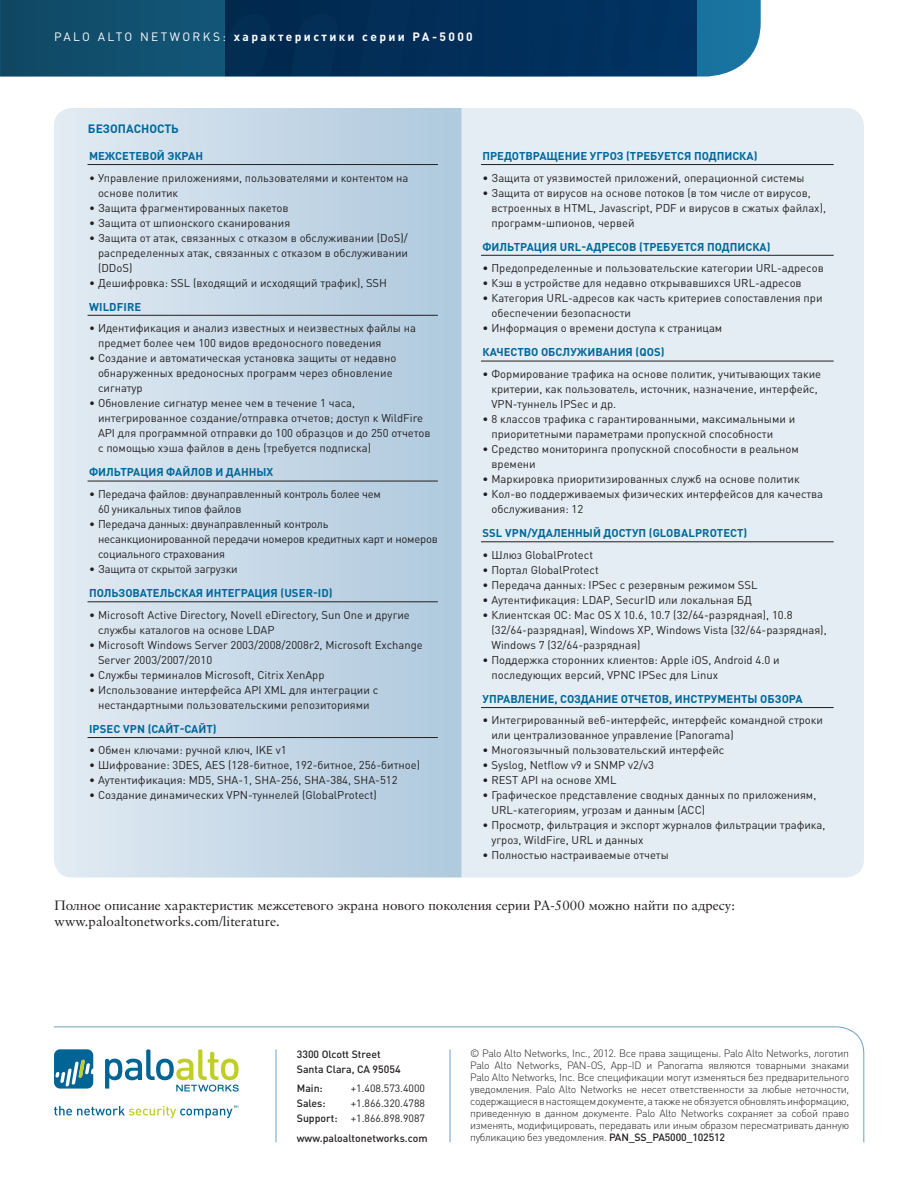
<style>
.page{position:relative;width:918px;height:1188px;background:#fff}
.page>*{position:absolute;margin:0;border:0;box-sizing:border-box;transform-origin:0 0}
.t1{font:13.5px/16.5px "Sabon Cyr";color:#231f20}
.t2{font:700 12px "DIN Pro";letter-spacing:.2em;color:#fff}
.t3{font:700 12px "DIN Pro";color:#00689a}
.t4{font:11.25px/15px "DIN Pro";color:#231f20}
.t5{font:700 11.25px "DIN Pro";color:#00689a}
.t6{font:11.25px/15px "DIN Pro";letter-spacing:-.02em;color:#231f20}
.t7{font:300 10.5px/12px "DIN Pro";letter-spacing:-.025em;color:#231f20;text-align:justify}
.t8{font:500 10.5px/15px "DIN Pro";color:#231f20}
.t9{font:10.5px "DIN Pro";color:#231f20}
.s1{font-weight:400}
.s2{font-weight:500}
</style>
<div class="page">
<svg style="left:0;top:0;width:761px;height:76px;background:#0a3f65"></svg>
<div style="left:54px;top:108px;width:810px;height:770px;background:#e4edf4;border-radius:18px"></div>
<svg style="left:54px;top:108px;width:407px;height:770px"></svg>
<hr style="left:88px;top:164px;width:350px;height:1px;background:#231f20">
<hr style="left:88px;top:315px;width:350px;height:1px;background:#231f20">
<hr style="left:88px;top:481px;width:350px;height:1px;background:#231f20">
<hr style="left:88px;top:602px;width:350px;height:1px;background:#231f20">
<hr style="left:88px;top:737px;width:350px;height:1px;background:#231f20">
<hr style="left:481px;top:164px;width:353px;height:1px;background:#231f20">
<hr style="left:481px;top:255px;width:353px;height:1px;background:#231f20">
<hr style="left:481px;top:361px;width:353px;height:1px;background:#231f20">
<hr style="left:481px;top:542px;width:353px;height:1px;background:#231f20">
<hr style="left:481px;top:707px;width:353px;height:1px;background:#231f20">
<svg style="left:53px;top:1026px;width:811px;height:117px"></svg>
<hr style="left:450px;top:1050px;width:1px;height:92px;background:#6ba1c5">
<hr style="left:276px;top:1050px;width:1px;height:92px;background:#6ba1c5">
<p class="t2" style="left:54px;top:28px;width:420px"><span class="s1">PALO ALTO NETWORKS:</span> ХАРАКТЕРИСТИКИ СЕРИИ PA-5000</p>
<p class="t3" style="left:88px;top:121px;width:92px">БЕЗОПАСНОСТЬ</p>
<p class="t5" style="left:89px;top:148px;width:116px">М ЕЖСЕТЕВОЙ ЭКРАН</p>
<p class="t4" style="left:98px;top:170px;width:312px;text-indent:-9px">• Управление приложениями, пользователями и контентом на основе политик</p>
<p class="t4" style="left:89px;top:200px;width:201px">• Защита фрагментированных пакетов</p>
<p class="t4" style="left:89px;top:215px;width:203px">• Защита от шпионского сканирования</p>
<p class="t4" style="left:98px;top:230px;width:312px;text-align:justify;text-indent:-9px">• Защита от атак, связанных с отказом в обслуживании (DoS)/ распределенных атак, связанных с отказом в обслуживании (DDoS)</p>
<p class="t4" style="left:89px;top:275px;width:300px">• Дешифровка: SSL (входящий и исходящий трафик), SSH</p>
<p class="t5" style="left:89px;top:299px;width:54px">WI LDFI RE</p>
<p class="t4" style="left:98px;top:320px;width:320px;text-indent:-9px">• Идентификация и анализ известных и неизвестных файлы на предмет более чем 100 видов вредоносного поведения</p>
<p class="t4" style="left:98px;top:350px;width:300px;text-indent:-9px">• Создание и автоматическая установка защиты от недавно обнаруженных вредоносных программ через обновление сигнатур</p>
<p class="t4" style="left:98px;top:395px;width:334px;text-indent:-9px">• Обновление сигнатур менее чем в течение 1 часа, интегрированное создание/отправка отчетов; доступ к WildFire API для программной отправки до 100 образцов и до 250 отчетов с помощью хэша файлов в день (требуется подписка)</p>
<p class="t5" style="left:89px;top:465px;width:186px">ФИЛЬТРАЦИЯ ФАЙЛОВ И ДАННЫХ</p>
<p class="t6" style="left:98px;top:486px;width:285px;text-indent:-9px">• Передача файлов: двунаправленный контроль более чем<br>60 уникальных типов файлов</p>
<p class="t6" style="left:98px;top:516px;width:341px;text-indent:-9px">• Передача данных: двунаправленный контроль несанкционированной передачи номеров кредитных карт и номеров социального страхования</p>
<p class="t6" style="left:89px;top:561px;width:150px">• Защита от скрытой загрузки</p>
<p class="t5" style="left:89px;top:585px;width:245px">ПОЛЬЗОВАТЕЛЬСКАЯ ИНТЕГРАЦИЯ (USER-ID)</p>
<p class="t4" style="left:98px;top:607px;width:313px;text-indent:-9px">• Microsoft Active Directory, Novell eDirectory, Sun One и другие службы каталогов на основе LDAP</p>
<p class="t4" style="left:98px;top:637px;width:326px;text-indent:-9px">• Microsoft Windows Server 2003/2008/2008r2, Microsoft Exchange<br>Server 2003/2007/2010</p>
<p class="t4" style="left:89px;top:667px;width:237px">• Службы терминалов Microsoft, Citrix XenApp</p>
<p class="t4" style="left:89px;top:682px;width:291px;text-align:center">• Использование интерфейса API XML для интеграции с нестандартными пользовательскими репозиториями</p>
<p class="t5" style="left:89px;top:721px;width:129px">IPSEC VPN (САЙТ-САЙТ)</p>
<p class="t4" style="left:89px;top:742px;width:199px">• Обмен ключами: ручной ключ, IKE v1</p>
<p class="t4" style="left:89px;top:757px;width:333px">• Шифрование: 3DES, AES (128-битное, 192-битное, 256-битное)</p>
<p class="t4" style="left:89px;top:772px;width:310px">• Аутентификация: MD5, SHA-1, SHA-256, SHA-384, SHA-512</p>
<p class="t4" style="left:89px;top:787px;width:289px">• Создание динамических VPN-туннелей (GlobalProtect)</p>
<p class="t5" style="left:482px;top:148px;width:276px">П РЕДОТВРАЩЕНИЕ УГРОЗ (ТРЕБУЕТСЯ ПОДПИСКА)</p>
<p class="t4" style="left:482px;top:170px;width:324px">• Защита от уязвимостей приложений, операционной системы</p>
<p class="t4" style="left:491px;top:185px;width:336px;text-indent:-9px">• Защита от вирусов на основе потоков (в том числе от вирусов, встроенных в HTML, Javascript, PDF и вирусов в сжатых файлах), программ-шпионов, червей</p>
<p class="t5" style="left:482px;top:239px;width:290px">ФИЛЬТРАЦИЯ URL-АДРЕСОВ (ТРЕБУЕТСЯ ПОДПИСКА)</p>
<p class="t4" style="left:482px;top:260px;width:343px">• Предопределенные и пользовательские категории URL-адресов</p>
<p class="t4" style="left:482px;top:275px;width:321px">• Кэш в устройстве для недавно открывавшихся URL-адресов</p>
<p class="t4" style="left:491px;top:290px;width:333px;text-indent:-9px">• Категория URL-адресов как часть критериев сопоставления при обеспечении безопасности</p>
<p class="t4" style="left:482px;top:320px;width:241px">• И нформация о времени доступа к страницам</p>
<p class="t5" style="left:482px;top:345px;width:184px">КАЧЕСТВО ОБСЛУЖИВАНИЯ (QOS)</p>
<p class="t4" style="left:491px;top:366px;width:331px;text-indent:-9px">• Формирование трафика на основе политик, учитывающих такие критерии, как пользователь, источник, назначение, интерфейс,<br>VPN-туннель IPSec и др.</p>
<p class="t4" style="left:491px;top:411px;width:305px;text-indent:-9px">• 8 классов трафика с гарантированными, максимальными и приоритетными параметрами пропускной способности</p>
<p class="t4" style="left:491px;top:441px;width:309px;text-indent:-9px">• Средство мониторинга пропускной способности в реальном времени</p>
<p class="t4" style="left:482px;top:471px;width:319px">• Маркировка приоритизированных служб на основе политик</p>
<p class="t4" style="left:491px;top:486px;width:333px;text-indent:-9px">• Кол-во поддерживаемых физических интерфейсов для качества обслуживания: 12</p>
<p class="t5" style="left:483px;top:525px;width:8px">SSL</p>
<p class="t5" style="left:505px;top:525px;width:244px">VPN/УДАЛЕННЫЙ ДОСТУП (GLOBALPROTECT)</p>
<p class="t4" style="left:482px;top:547px;width:112px">• Шлюз GlobalProtect</p>
<p class="t4" style="left:482px;top:562px;width:118px">• Портал GlobalProtect</p>
<p class="t4" style="left:482px;top:577px;width:276px">• Передача данных: IPSec с резервным режимом SSL</p>
<p class="t4" style="left:482px;top:592px;width:271px">• Аутентификация: LDAP, SecurID или локальная БД</p>
<p class="t4" style="left:491px;top:607px;width:337px;text-indent:-9px">• Клиентская ОС: Mac OS X 10.6, 10.7 (32/64-разрядная), 10.8 (32/64-разрядная), Windows XP, Windows Vista (32/64-разрядная),<br>Windows 7 (32/64-разрядная)</p>
<p class="t4" style="left:491px;top:652px;width:290px;text-indent:-9px">• Поддержка сторонних клиентов: Apple iOS, Android 4.0 и последующих версий, VPNC IPSec для Linux</p>
<p class="t5" style="left:482px;top:691px;width:322px">УПРАВЛЕНИЕ, СОЗДАНИЕ ОТЧЕТОВ, ИНСТРУМЕНТЫ ОБЗОРА</p>
<p class="t4" style="left:491px;top:712px;width:333px;text-indent:-9px">• И нтегрированный веб-интерфейс, интерфейс командной строки или централизованное управление (Panorama)</p>
<p class="t4" style="left:482px;top:742px;width:243px">• Многоязычный пользовательский интерфейс</p>
<p class="t4" style="left:482px;top:757px;width:173px">• Syslog, Netflow v9 и SNMP v2/v3</p>
<p class="t4" style="left:482px;top:772px;width:136px">• REST API на основе XML</p>
<p class="t4" style="left:491px;top:787px;width:326px;text-indent:-9px">• Графическое представление сводных данных по приложениям,<br>URL-категориям, угрозам и данным (ACC)</p>
<p class="t4" style="left:491px;top:817px;width:336px;text-indent:-9px">• Просмотр, фильтрация и экспорт журналов фильтрации трафика, угроз, WildFire, URL и данных</p>
<p class="t4" style="left:482px;top:847px;width:188px">• Полностью настраиваемые отчеты</p>
<p class="t1" style="left:55px;top:897px;width:682px">Полное описание характеристик межсетевого экрана нового поколения серии PA-5000 можно найти по адресу: www.paloaltonetworks.com/literature.</p>
<p class="t8" style="left:297px;top:1046px;width:105px">3300 Olcott Street<br>Santa Clara, CA 95054</p>
<p class="t8" style="left:297px;top:1080px;width:28px">Main:</p>
<p class="t9" style="left:351px;top:1081px;width:76px">+1.408.573.4000</p>
<p class="t8" style="left:297px;top:1095px;width:30px">Sales:</p>
<p class="t9" style="left:351px;top:1096px;width:76px">+1.866.320.4788</p>
<p class="t8" style="left:297px;top:1110px;width:42px">Support:</p>
<p class="t9" style="left:351px;top:1111px;width:76px">+1.866.898.9087</p>
<p class="t8" style="left:297px;top:1130px;width:132px">www.paloaltonetworks.com</p>
<p class="t7" style="left:470px;top:1047px;width:381px">© Palo Alto Networks, Inc., 2012. Все права защищены. Palo Alto Networks, логотип Palo Alto Networks, PAN-OS, App-ID и Panorama являются товарными знаками Palo Alto Networks, Inc. Все спецификации могут изменяться без предварительного уведомления. Palo Alto Networks не несет ответственности за любые неточности, содержащиеся в настоящем документе, а также не обязуется обновлять информацию, приведенную в данном документе. Palo Alto Networks сохраняет за собой право изменять, модифицировать, передавать или иным образом пересматривать данную публикацию без уведомления. <span class="s2">PAN_SS_PA5000_102512</span></p>
</div>
